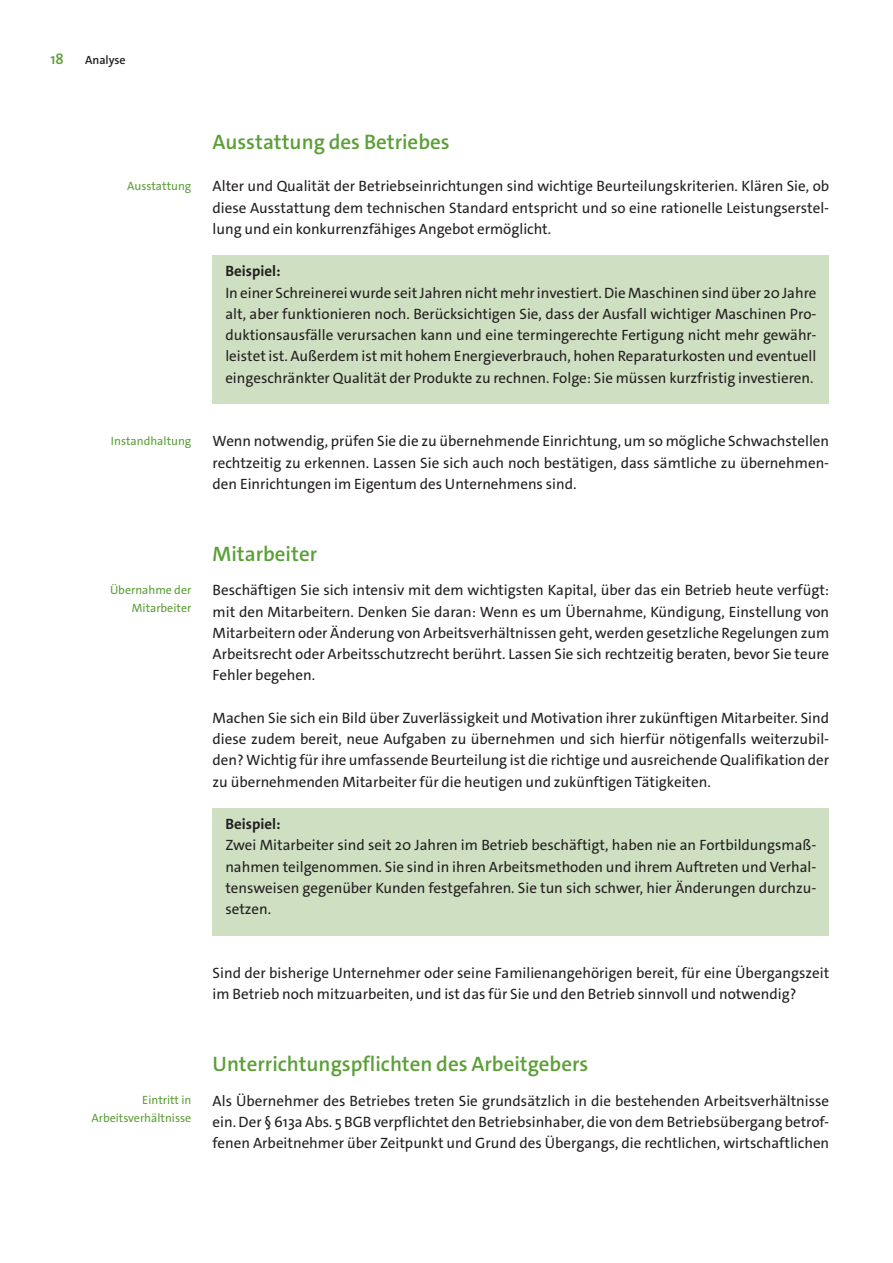
<style>
.page{position:relative;width:893px;height:1263px;background:#fff}
.page>*{position:absolute;margin:0;border:0;box-sizing:border-box;transform-origin:0 0}
.t1{font:600 21px "The Sans C4 s";color:#5b9f37}
.t2{font:15px/21.3px "The Sans C4 s";color:#231f20;text-align:justify}
.t3{font:700 15px "The Sans C4 s";color:#231f20}
.t4{font:600 15px "The Sans C4 s";color:#5b9f37}
.t5{font:12px/18px "The Sans C4 s";color:#5b9f37;text-align:right}
.t6{font:600 12px "The Sans C4 s";color:#231f20}
</style>
<div class="page">
<div style="left:213px;top:255px;width:616px;height:149px;background:#cfe0c2"></div>
<div style="left:213px;top:808px;width:616px;height:127px;background:#cfe0c2"></div>
<p class="t4" style="left:50px;top:49px;width:15px">18</p>
<p class="t6" style="left:85px;top:52px;width:42px">Analyse</p>
<p class="t5" style="left:127px;top:177px;width:66px">Ausstattung</p>
<p class="t5" style="left:111px;top:432px;width:82px">Instandhaltung</p>
<p class="t5" style="left:110px;top:581px;width:83px">Übernahme der<br>Mitarbeiter</p>
<p class="t5" style="left:91px;top:1091px;width:101px">Eintritt in<br>Arbeitsverhältnisse</p>
<h1 class="t1" style="left:213px;top:129px;width:239px">Ausstattung des Betriebes</h1>
<p class="t2" style="left:213px;top:176px;width:618px">Alter und Qualität der Betriebseinrichtungen sind wichtige Beurteilungskriterien. Klären Sie, ob diese Ausstattung dem technischen Standard entspricht und so eine rationelle Leistungserstel&shy;lung und ein konkurrenzfähiges Angebot ermöglicht.</p>
<p class="t3" style="left:225px;top:262px;width:57px">Beispiel:</p>
<p class="t2" style="left:225px;top:282px;width:593px">In einer Schreinerei wurde seit Jahren nicht mehr investiert. Die Maschinen sind über 20 Jahre alt, aber funktionieren noch. Berücksichtigen Sie, dass der Ausfall wichtiger Maschinen Pro&shy;duktionsausfälle verursachen kann und eine termingerechte Fertigung nicht mehr gewähr&shy;leistet ist. Außerdem ist mit hohem Energieverbrauch, hohen Reparaturkosten und eventuell eingeschränkter Qualität der Produkte zu rechnen. Folge: Sie müssen kurzfristig investieren.</p>
<p class="t2" style="left:213px;top:431px;width:618px">Wenn notwendig, prüfen Sie die zu übernehmende Einrichtung, um so mögliche Schwachstellen rechtzeitig zu erkennen. Lassen Sie sich auch noch bestätigen, dass sämtliche zu übernehmen&shy;den Einrichtungen im Eigentum des Unternehmens sind.</p>
<h1 class="t1" style="left:213px;top:540px;width:106px">Mitarbeiter</h1>
<p class="t2" style="left:213px;top:580px;width:618px">Beschäftigen Sie sich intensiv mit dem wichtigsten Kapital, über das ein Betrieb heute verfügt: mit den Mitarbeitern. Denken Sie daran: Wenn es um Übernahme, Kündigung, Einstellung von Mitarbeitern oder Änderung von Arbeitsverhältnissen geht, werden gesetzliche Regelungen zum Arbeitsrecht oder Arbeitsschutzrecht berührt. Lassen Sie sich rechtzeitig beraten, bevor Sie teure Fehler begehen.</p>
<p class="t2" style="left:213px;top:707px;width:618px">Machen Sie sich ein Bild über Zuverlässigkeit und Motivation ihrer zukünftigen Mitarbeiter. Sind diese zudem bereit, neue Aufgaben zu übernehmen und sich hierfür nötigenfalls weiterzubil&shy;den? Wichtig für ihre umfassende Beurteilung ist die richtige und ausreichende Qualifikation der zu übernehmenden Mitarbeiter für die heutigen und zukünftigen Tätigkeiten.</p>
<p class="t3" style="left:225px;top:814px;width:57px">Beispiel:</p>
<p class="t2" style="left:225px;top:835px;width:593px">Zwei Mitarbeiter sind seit 20 Jahren im Betrieb beschäftigt, haben nie an Fortbildungsmaß&shy;nahmen teilgenommen. Sie sind in ihren Arbeitsmethoden und ihrem Auftreten und Verhal&shy;tensweisen gegenüber Kunden festgefahren. Sie tun sich schwer, hier Änderungen durchzu&shy;setzen.</p>
<p class="t2" style="left:213px;top:962px;width:618px">Sind der bisherige Unternehmer oder seine Familienangehörigen bereit, für eine Übergangszeit im Betrieb noch mitzuarbeiten, und ist das für Sie und den Betrieb sinnvoll und notwendig?</p>
<h1 class="t1" style="left:213px;top:1051px;width:377px">Unterrichtungspflichten des Arbeitgebers</h1>
<p class="t2" style="left:213px;top:1090px;width:618px">Als Übernehmer des Betriebes treten Sie grundsätzlich in die bestehenden Arbeitsverhältnisse ein. Der § 613a Abs. 5 BGB verpflichtet den Betriebsinhaber, die von dem Betriebsübergang betrof&shy;fenen Arbeitnehmer über Zeitpunkt und Grund des Übergangs, die rechtlichen, wirtschaftlichen</p>
</div>
